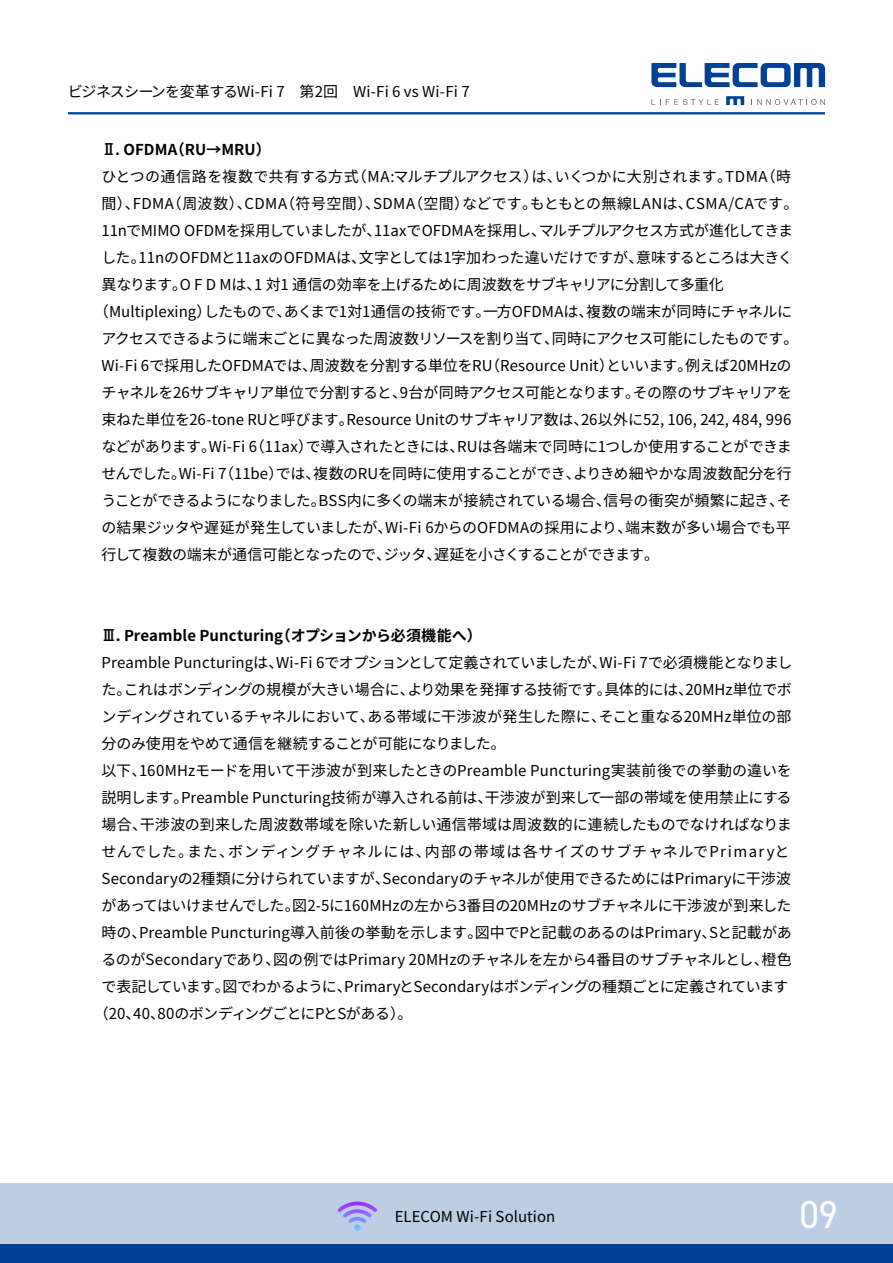
<style>
.page{position:relative;width:893px;height:1263px;background:#fff}
.page>*{position:absolute;margin:0;border:0;box-sizing:border-box;transform-origin:0 0}
.t1{font:39px "DIN2014";color:#fff}
.t2{font:15px "Noto Sans JP";letter-spacing:-.01em;color:#000}
.t3{font:15px "Noto Sans JP";letter-spacing:-.035em;color:#000}
.t4{font:15px "Noto Sans JP";letter-spacing:.03em;color:#000}
.t5{font:15px "Noto Sans JP";letter-spacing:.01em;color:#000}
.t6{font:700 15px "Noto Sans JP";letter-spacing:.005em;color:#000}
.t7{font:15px "Noto Sans JP";letter-spacing:-.045em;color:#000}
.t8{font:15px "Noto Sans JP";letter-spacing:.06em;color:#000}
.t9{font:15px "Noto Sans JP";letter-spacing:-.04em;color:#000}
.t10{font:15px "Noto Sans JP";letter-spacing:-.05em;color:#000}
.t11{font:15px "Noto Sans JP";letter-spacing:-.03em;color:#000}
.s1{font-family:"UD Shin Go NT Pr 6 N";font-weight:500}
</style>
<div class="page">
<hr style="left:68px;top:112px;width:757px;height:2px;background:#004097">
<svg style="left:651px;top:63px;width:174px;height:24px"></svg>
<svg style="left:651px;top:99px;width:68px;height:6px"></svg>
<svg style="left:757px;top:99px;width:68px;height:6px"></svg>
<svg style="left:726px;top:96px;width:18px;height:9px"></svg>
<div style="left:0;top:1244px;width:893px;height:19px;background:#004097"></div>
<div style="left:0;top:1183px;width:893px;height:61px;background:#bdcde4"></div>
<svg style="left:337px;top:1201px;width:40px;height:30px"></svg>
<p class="t2" style="left:68px;top:83px;width:403px">ビジネスシーンを変革するWi-Fi 7　第2回　Wi-Fi 6 vs Wi-Fi 7</p>
<p class="t6" style="left:101px;top:141px;width:171px"><span class="s1">Ⅱ</span>. OFDMA（RU→MRU）</p>
<p class="t2" style="left:101px;top:168px;width:691px">ひとつの通信路を複数で共有する方式（MA:マルチプルアクセス）は、いくつかに大別されます。TDMA（時</p>
<p class="t4" style="left:101px;top:195px;width:698px">間）、FDMA（周波数）、CDMA（符号空間）、SDMA（空間）などです。もともとの無線LANは、CSMA/CAです。</p>
<p class="t2" style="left:101px;top:222px;width:693px">11nでMIMO OFDMを採用していましたが、11axでOFDMAを採用し、マルチプルアクセス方式が進化してきま</p>
<p class="t2" style="left:101px;top:249px;width:693px">した。11nのOFDMと11axのOFDMAは、文字としては1字加わった違いだけですが、意味するところは大きく</p>
<p class="t9" style="left:101px;top:276px;width:624px">異なります。O F D Mは、1 対1 通信の効率を上げるために周波数をサブキャリアに分割して多重化</p>
<p class="t2" style="left:94px;top:303px;width:700px">（Multiplexing）したもので、あくまで1対1通信の技術です。一方OFDMAは、複数の端末が同時にチャネルに</p>
<p class="t7" style="left:101px;top:330px;width:699px">アクセスできるように端末ごとに異なった周波数リソースを割り当て、同時にアクセス可能にしたものです。</p>
<p class="t2" style="left:101px;top:357px;width:692px">Wi-Fi 6で採用したOFDMAでは、周波数を分割する単位をRU（Resource Unit）といいます。例えば20MHzの</p>
<p class="t3" style="left:101px;top:384px;width:692px">チャネルを26サブキャリア単位で分割すると、9台が同時アクセス可能となります。その際のサブキャリアを</p>
<p class="t2" style="left:101px;top:411px;width:691px">束ねた単位を26-tone RUと呼びます。Resource Unitのサブキャリア数は、26以外に52, 106, 242, 484, 996</p>
<p class="t2" style="left:101px;top:438px;width:692px">などがあります。Wi-Fi 6（11ax）で導入されたときには、RUは各端末で同時に1つしか使用することができま</p>
<p class="t2" style="left:101px;top:465px;width:692px">せんでした。Wi-Fi 7（11be）では、複数のRUを同時に使用することができ、よりきめ細やかな周波数配分を行</p>
<p class="t2" style="left:101px;top:492px;width:692px">うことができるようになりました。BSS内に多くの端末が接続されている場合、信号の衝突が頻繁に起き、そ</p>
<p class="t2" style="left:101px;top:519px;width:691px">の結果ジッタや遅延が発生していましたが、Wi-Fi 6からのOFDMAの採用により、端末数が多い場合でも平</p>
<p class="t10" style="left:101px;top:546px;width:559px">行して複数の端末が通信可能となったので、ジッタ、遅延を小さくすることができます。</p>
<p class="t6" style="left:101px;top:627px;width:382px"><span class="s1">Ⅲ</span>. Preamble Puncturing（オプションから必須機能へ）</p>
<p class="t2" style="left:101px;top:654px;width:692px">Preamble Puncturingは、Wi-Fi 6でオプションとして定義されていましたが、Wi-Fi 7で必須機能となりまし</p>
<p class="t2" style="left:101px;top:681px;width:692px">た。これはボンディングの規模が大きい場合に、より効果を発揮する技術です。具体的には、20MHz単位でボ</p>
<p class="t2" style="left:101px;top:708px;width:692px">ンディングされているチャネルにおいて、ある帯域に干渉波が発生した際に、そこと重なる20MHz単位の部</p>
<p class="t11" style="left:101px;top:735px;width:406px">分のみ使用をやめて通信を継続することが可能になりました。</p>
<p class="t5" style="left:101px;top:762px;width:692px">以下、160MHzモードを用いて干渉波が到来したときのPreamble Puncturing実装前後での挙動の違いを</p>
<p class="t2" style="left:101px;top:789px;width:692px">説明します。Preamble Puncturing技術が導入される前は、干渉波が到来して一部の帯域を使用禁止にする</p>
<p class="t2" style="left:101px;top:816px;width:692px">場合、干渉波の到来した周波数帯域を除いた新しい通信帯域は周波数的に連続したものでなければなりま</p>
<p class="t8" style="left:101px;top:843px;width:690px">せんでした。また、ボンディングチャネルには、内部の帯域は各サイズのサブチャネルでPrimaryと</p>
<p class="t2" style="left:101px;top:870px;width:691px">Secondaryの2種類に分けられていますが、Secondaryのチャネルが使用できるためにはPrimaryに干渉波</p>
<p class="t2" style="left:101px;top:897px;width:692px">があってはいけませんでした。図2-5に160MHzの左から3番目の20MHzのサブチャネルに干渉波が到来した</p>
<p class="t2" style="left:101px;top:924px;width:692px">時の、Preamble Puncturing導入前後の挙動を示します。図中でPと記載のあるのはPrimary、Sと記載があ</p>
<p class="t2" style="left:101px;top:951px;width:692px">るのがSecondaryであり、図の例ではPrimary 20MHzのチャネルを左から4番目のサブチャネルとし、橙色</p>
<p class="t2" style="left:101px;top:978px;width:689px">で表記しています。図でわかるように、PrimaryとSecondaryはボンディングの種類ごとに定義されています</p>
<p class="t3" style="left:94px;top:1005px;width:320px">（20、40、80のボンディングごとにPとSがある）。</p>
<p class="t2" style="left:395px;top:1208px;width:162px">ELECOM Wi-Fi Solution</p>
<h1 class="t1" style="left:799px;top:1190px;width:40px">09</h1>
</div>
